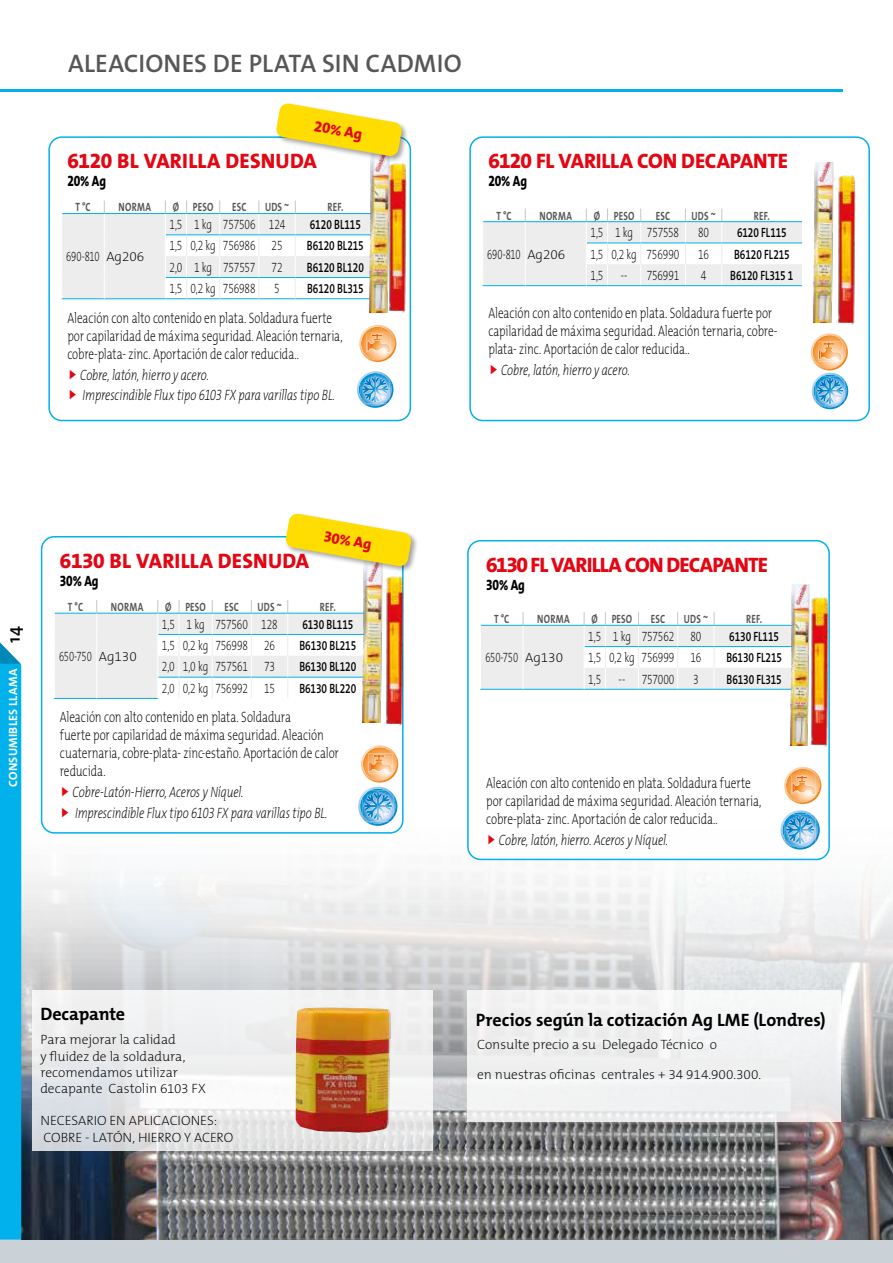
<style>
.page{position:relative;width:893px;height:1263px;background:#fff}
.page>*{position:absolute;margin:0;border:0;box-sizing:border-box;transform-origin:0 0}
.t1{font:600 25.5px "The Mix B W6";letter-spacing:.005em;color:#575756}
.t2{font:800 21px "The Mix B W8";letter-spacing:.01em;color:#e30613}
.t3{font:800 21px "The Mix B W8";letter-spacing:-.015em;color:#e30613}
.t4{font:800 21px "The Mix B W8";letter-spacing:-.045em;color:#e30613}
.t5{font:700 18px "The Mix B W7";letter-spacing:-.005em;color:#000}
.t6{font:600 18px "The Mix E2 s";color:#000}
.t7{font:200 15px/18px "The Mix E2 s";letter-spacing:-.01em;color:#000;scale:.75 1}
.t8{font:italic 200 15px/20.7px "The Mix E2 s";letter-spacing:-.01em;color:#000;scale:.75 1}
.t9{font:800 15px "The Mix B W8";letter-spacing:-.01em;color:#000;scale:.8 1}
.t10{font:800 15px "The Mix B W8";color:#e30613}
.t11{font:200 13.5px/16.2px "The Mix B W2";color:#000}
.t12{font:200 13.5px "The Mix E2 s";letter-spacing:-.02em;color:#000;scale:.75 1}
.t13{font:600 13.5px "The Mix B W6";letter-spacing:-.005em;color:#000;scale:.75 1}
.t14{font:200 13.5px "The Mix E2 s";letter-spacing:-.02em;color:#000;scale:.7 1}
.t15{font:700 12px "The Mix B W7";letter-spacing:.025em;color:#575756;scale:.75 1}
.t16{font:700 12px "The Mix B W7";letter-spacing:.025em;color:#fff}
.s1{font-family:"The Mix B W2"}
</style>
<div class="page">
<div style="left:0;top:1239px;width:893px;height:24px;background:#cbd2d7"></div>
<img style="left:21px;top:804px;width:872px;height:435px">
<div style="left:0;top:642px;width:21px;height:597px;background:#00b1eb"></div>
<hr style="left:0;top:89px;width:843px;height:2px;background:#00b1eb">
<div style="left:467px;top:990px;width:373px;height:131px;background:#f0f1f2"></div>
<svg style="left:61px;top:200px;width:309px;height:100px"></svg>
<div style="left:48px;top:136px;width:363px;height:285px;border:2px solid #00b1eb;border-radius:13px"></div>
<svg style="left:359px;top:325px;width:37px;height:37px"></svg>
<img style="left:370px;top:163px;width:14px;height:149px">
<div style="left:275px;top:102px;width:134px;height:61px;background:#000;opacity:.35"></div>
<svg style="left:276px;top:103px;width:126px;height:54px"></svg>
<img style="left:384px;top:159px;width:26px;height:153px">
<svg style="left:357px;top:371px;width:36px;height:37px"></svg>
<svg style="left:482px;top:209px;width:320px;height:77px"></svg>
<div style="left:469px;top:136px;width:401px;height:285px;border:2px solid #00b1eb;border-radius:13px"></div>
<img style="left:814px;top:162px;width:19px;height:161px">
<img style="left:834px;top:172px;width:22px;height:153px">
<svg style="left:32px;top:990px;width:400px;height:160px;fill:#ececed"></svg>
<img style="left:296px;top:1007px;width:31px;height:124px">
<div style="left:42px;top:537px;width:361px;height:296px;background:#fff;border-radius:13px"></div>
<hr style="left:54px;top:698px;width:43px;height:1px;background:#00b1eb">
<hr style="left:97px;top:698px;width:61px;height:1px;background:#00b1eb">
<svg style="left:54px;top:600px;width:309px;height:98px"></svg>
<div style="left:41px;top:536px;width:363px;height:298px;border:2px solid #00b1eb;border-radius:13px"></div>
<img style="left:363px;top:573px;width:18px;height:149px">
<div style="left:284px;top:512px;width:134px;height:61px;background:#000;opacity:.35"></div>
<svg style="left:285px;top:513px;width:127px;height:54px"></svg>
<img style="left:381px;top:572px;width:26px;height:153px">
<svg style="left:358px;top:745px;width:40px;height:81px"></svg>
<div style="left:468px;top:541px;width:361px;height:318px;background:#fff;border-radius:13px"></div>
<svg style="left:480px;top:612px;width:310px;height:78px"></svg>
<div style="left:467px;top:540px;width:363px;height:320px;border:2px solid #00b1eb;border-radius:13px"></div>
<svg style="left:784px;top:767px;width:37px;height:37px"></svg>
<img style="left:790px;top:585px;width:20px;height:160px">
<img style="left:806px;top:593px;width:24px;height:153px">
<svg style="left:780px;top:810px;width:40px;height:39px"></svg>
<svg style="left:811px;top:333px;width:37px;height:76px"></svg>
<h1 class="t1" style="left:68px;top:47px;width:395px">ALEACIONES DE PLATA SIN CADMIO</h1>
<p class="t10" style="left:316px;top:116px;width:50px;rotate:10deg">20% Ag</p>
<h2 class="t2" style="left:67px;top:147px;width:251px">6120 BL VARILLA DESNUDA</h2>
<p class="t9" style="left:67px;top:171px;width:50px">20% Ag</p>
<p class="t15" style="left:75px;top:200px;width:22px">T °C</p>
<p class="t15" style="left:119px;top:200px;width:45px">NORMA</p>
<p class="t15" style="left:173px;top:200px;width:56px">Ø PESO</p>
<p class="t15" style="left:232px;top:200px;width:21px">ESC</p>
<p class="t15" style="left:265px;top:200px;width:34px">UDS ~</p>
<p class="t15" style="left:327px;top:200px;width:23px">REF.</p>
<p class="t14" style="left:66px;top:248px;width:113px">690-810 <span class="s1">Ag206</span></p>
<p class="t12" style="left:169px;top:216px;width:156px">1,5 1 kg 757506 124</p>
<p class="t13" style="left:310px;top:216px;width:69px">6120 BL115</p>
<p class="t12" style="left:169px;top:237px;width:152px">1,5 0,2 kg 756986 25</p>
<p class="t13" style="left:307px;top:237px;width:77px">B6120 BL215</p>
<p class="t12" style="left:169px;top:259px;width:152px">2,0 1 kg 757557 72</p>
<p class="t13" style="left:307px;top:259px;width:78px">B6120 BL120</p>
<p class="t12" style="left:169px;top:280px;width:116px">1,5 0,2 kg 756988</p>
<p class="t12" style="left:274px;top:280px;width:9px">5</p>
<p class="t13" style="left:307px;top:280px;width:77px">B6120 BL315</p>
<p class="t7" style="left:67px;top:309px;width:368px">Aleación con alto contenido en plata. Soldadura fuerte por capilaridad de máxima seguridad. Aleación ternaria, cobre-plata- zinc. Aportación de calor reducida..</p>
<p class="t8" style="left:80px;top:364px;width:341px">Cobre, latón, hierro y acero.<br>Imprescindible Flux tipo 6103 FX para varillas tipo BL.</p>
<h2 class="t3" style="left:488px;top:147px;width:301px">6120 FL VARILLA CON DECAPANTE</h2>
<p class="t9" style="left:488px;top:171px;width:50px">20% Ag</p>
<p class="t15" style="left:496px;top:208px;width:22px">T °C</p>
<p class="t15" style="left:539px;top:208px;width:45px">NORMA</p>
<p class="t15" style="left:594px;top:208px;width:56px">Ø PESO</p>
<p class="t15" style="left:656px;top:208px;width:21px">ESC</p>
<p class="t15" style="left:692px;top:208px;width:34px">UDS ~</p>
<p class="t15" style="left:754px;top:208px;width:23px">REF.</p>
<p class="t14" style="left:487px;top:245px;width:113px">690-810 <span class="s1">Ag206</span></p>
<p class="t12" style="left:590px;top:224px;width:120px">1,5 1 kg 757558</p>
<p class="t12" style="left:698px;top:224px;width:16px">80</p>
<p class="t13" style="left:737px;top:224px;width:68px">6120 FL115</p>
<p class="t12" style="left:590px;top:245px;width:120px">1,5 0,2 kg 756990</p>
<p class="t12" style="left:698px;top:245px;width:16px">16</p>
<p class="t13" style="left:734px;top:245px;width:76px">B6120 FL215</p>
<p class="t12" style="left:590px;top:267px;width:19px">1,5</p>
<p class="t12" style="left:621px;top:267px;width:10px">--</p>
<p class="t12" style="left:647px;top:267px;width:45px">756991</p>
<p class="t12" style="left:701px;top:267px;width:9px">4</p>
<p class="t13" style="left:730px;top:267px;width:86px">B6120 FL315 1</p>
<p class="t7" style="left:488px;top:304px;width:387px">Aleación con alto contenido en plata. Soldadura fuerte por capilaridad de máxima seguridad. Aleación ternaria, cobre&shy;plata- zinc. Aportación de calor reducida..</p>
<p class="t8" style="left:501px;top:359px;width:173px">Cobre, latón, hierro y acero.</p>
<p class="t6" style="left:2px;top:642px;width:18px;rotate:-90deg">14</p>
<p class="t16" style="left:5px;top:787px;width:120px;rotate:-90deg">CONSUMIBLES LLAMA</p>
<p class="t10" style="left:326px;top:527px;width:50px;rotate:10deg">30% Ag</p>
<h2 class="t2" style="left:60px;top:547px;width:251px">6130 BL VARILLA DESNUDA</h2>
<p class="t9" style="left:60px;top:571px;width:50px">30% Ag</p>
<p class="t15" style="left:68px;top:599px;width:22px">T °C</p>
<p class="t15" style="left:111px;top:599px;width:45px">NORMA</p>
<p class="t15" style="left:165px;top:599px;width:56px">Ø PESO</p>
<p class="t15" style="left:225px;top:599px;width:21px">ESC</p>
<p class="t15" style="left:258px;top:599px;width:34px">UDS ~</p>
<p class="t15" style="left:320px;top:599px;width:23px">REF.</p>
<p class="t14" style="left:59px;top:647px;width:113px">650-750 <span class="s1">Ag130</span></p>
<p class="t12" style="left:162px;top:616px;width:156px">1,5 1 kg 757560 128</p>
<p class="t13" style="left:302px;top:616px;width:69px">6130 BL115</p>
<p class="t12" style="left:162px;top:637px;width:152px">1,5 0,2 kg 756998 26</p>
<p class="t13" style="left:299px;top:637px;width:77px">B6130 BL215</p>
<p class="t12" style="left:162px;top:658px;width:152px">2,0 1,0 kg 757561 73</p>
<p class="t13" style="left:299px;top:658px;width:77px">B6130 BL120</p>
<p class="t12" style="left:162px;top:679px;width:152px">2,0 0,2 kg 756992 15</p>
<p class="t13" style="left:299px;top:679px;width:77px">B6130 BL220</p>
<p class="t7" style="left:60px;top:708px;width:373px">Aleación con alto contenido en plata. Soldadura<br>fuerte por capilaridad de máxima seguridad. Aleación cuaternaria, cobre-plata- zinc-estaño. Aportación de calor reducida.</p>
<p class="t8" style="left:73px;top:782px;width:341px">Cobre-Latón-Hierro, Aceros y Níquel.<br>Imprescindible Flux tipo 6103 FX para varillas tipo BL.</p>
<h2 class="t4" style="left:486px;top:551px;width:283px">6130 FL VARILLA CON DECAPANTE</h2>
<p class="t9" style="left:486px;top:575px;width:50px">30% Ag</p>
<p class="t15" style="left:494px;top:611px;width:22px">T °C</p>
<p class="t15" style="left:537px;top:611px;width:45px">NORMA</p>
<p class="t15" style="left:592px;top:611px;width:56px">Ø PESO</p>
<p class="t15" style="left:651px;top:611px;width:21px">ESC</p>
<p class="t15" style="left:684px;top:611px;width:34px">UDS ~</p>
<p class="t15" style="left:746px;top:611px;width:23px">REF.</p>
<p class="t14" style="left:485px;top:649px;width:113px">650-750 <span class="s1">Ag130</span></p>
<p class="t12" style="left:588px;top:628px;width:152px">1,5 1 kg 757562 80</p>
<p class="t13" style="left:729px;top:628px;width:68px">6130 FL115</p>
<p class="t12" style="left:588px;top:649px;width:152px">1,5 0,2 kg 756999 16</p>
<p class="t13" style="left:726px;top:649px;width:76px">B6130 FL215</p>
<p class="t12" style="left:588px;top:670px;width:19px">1,5</p>
<p class="t12" style="left:619px;top:670px;width:76px">-- 757000</p>
<p class="t12" style="left:693px;top:670px;width:9px">3</p>
<p class="t13" style="left:726px;top:670px;width:75px">B6130 FL315</p>
<p class="t7" style="left:486px;top:774px;width:368px">Aleación con alto contenido en plata. Soldadura fuerte por capilaridad de máxima seguridad. Aleación ternaria, cobre-plata- zinc. Aportación de calor reducida..</p>
<p class="t8" style="left:499px;top:830px;width:227px">Cobre, latón, hierro. Aceros y Níquel.</p>
<p class="t5" style="left:40px;top:1002px;width:86px">Decapante</p>
<p class="t11" style="left:40px;top:1032px;width:167px">Para mejorar la calidad<br>y fluidez de la soldadura, recomendamos utilizar decapante Castolin 6103 FX</p>
<p class="t11" style="left:40px;top:1113px;width:194px">NECESARIO EN APLICACIONES:<br>COBRE - LATÓN, HIERRO Y ACERO</p>
<p class="t5" style="left:476px;top:1008px;width:351px">Precios según la cotización Ag LME (Londres)</p>
<p class="t11" style="left:477px;top:1036px;width:241px">Consulte precio a su Delegado Técnico o</p>
<p class="t11" style="left:477px;top:1066px;width:285px">en nuestras oficinas centrales + 34 914.900.300.</p>
</div>
